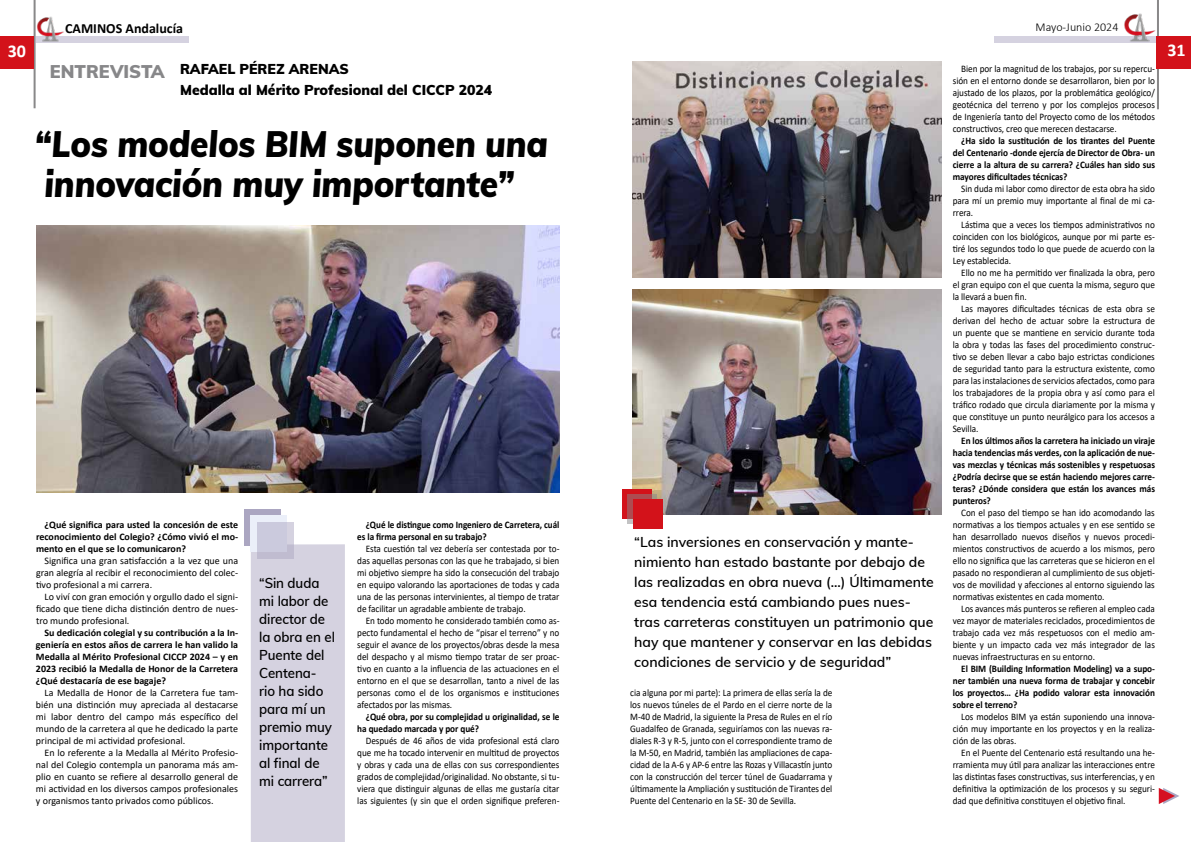
<style>
.page{position:relative;width:1191px;height:842px;background:#fff}
.page>*{position:absolute;margin:0;border:0;box-sizing:border-box;transform-origin:0 0}
.t1{font:italic 900 36px/40px "Muli";letter-spacing:-.005em;color:#000;scale:.93 1}
.t2{font:700 18px "Calibri";color:#fff}
.t3{font:600 14px/20px "Muli";color:#000}
.t4{font:600 14px/18px "Muli";color:#000;scale:.95 1}
.t5{font:900 14px/21px "Muli";color:#000}
.t6{font:700 14px "Calibri";color:#000}
.t7{font:300 12px "Calibri";color:#000}
.t8{font:10px/12px "Calibri";letter-spacing:-.005em;color:#000;text-align:justify;scale:.92 1}
.t9{font:10px/12px "Calibri";letter-spacing:-.005em;color:#000;text-align:justify}
.t10{font:700 10px/12px "Calibri";letter-spacing:-.005em;color:#000;text-align:justify;scale:.92 1}
.t11{font:700 10px/12px "Calibri";letter-spacing:-.005em;color:#000;text-align:justify}
.t12{font:700 10px/12px "Calibri";letter-spacing:-.005em;color:#000;scale:.91 1}
.s1{font-size:18px;color:#878789}
</style>
<div class="page">
<img style="left:36px;top:225px;width:523px;height:267px">
<img style="left:633px;top:61px;width:308px;height:216px">
<img style="left:632px;top:289px;width:309px;height:225px">
<div style="left:251px;top:544px;width:94px;height:298px;background:#d5d2e0"></div>
<svg style="left:244px;top:510px;width:36px;height:36px"></svg>
<div style="left:251px;top:516px;width:36px;height:36px;background:#ebeff9"></div>
<div style="left:257px;top:522px;width:36px;height:36px;background:linear-gradient(to right,#c8c7db,#cbc9da)"></div>
<div style="left:622px;top:489px;width:30px;height:29px;background:#d3121a"></div>
<svg style="left:627px;top:494px;width:30px;height:30px"></svg>
<div style="left:633px;top:499px;width:30px;height:30px;background:#d3121a"></div>
<svg style="left:1158px;top:788px;width:21px;height:16px"></svg>
<hr style="left:34px;top:0;width:2px;height:108px;background:#898889">
<div style="left:35px;top:36px;width:154px;height:7px;background:#d5d2e0"></div>
<img style="left:35px;top:14px;width:29px;height:30px">
<div style="left:0;top:36px;width:34px;height:32px;background:#d3121a"></div>
<div style="left:994px;top:36px;width:163px;height:7px;background:#d5d2e0"></div>
<hr style="left:1157px;top:0;width:2px;height:109px;background:#898889">
<img style="left:1124px;top:13px;width:33px;height:30px">
<div style="left:1157px;top:36px;width:34px;height:33px;background:#d3121a"></div>
<h2 class="t2" style="left:8px;top:38px;width:20px">30</h2>
<h3 class="t6" style="left:65px;top:18px;width:119px">CAMINOS Andalucía</h3>
<h3 class="t5" style="left:180px;top:58px;width:314px;text-indent:-130px"><span class="s1">ENTREVISTA</span> RAFAEL PÉREZ ARENAS<br>Medalla al Mérito Profesional del CICCP 2024</h3>
<h1 class="t1" style="left:35px;top:122px;width:553px">“Los modelos BIM suponen una innovación muy importante”</h1>
<p class="t11" style="left:36px;top:519px;width:204px;text-indent:8px">¿Qué significa para usted la concesión de este reconocimiento del Colegio? ¿Cómo vivió el mo&shy;mento en el que se lo comunicaron?</p>
<p class="t9" style="left:36px;top:554px;width:204px;text-indent:8px">Significa una gran satisfacción a la vez que una gran alegría al recibir el reconocimiento del colec&shy;tivo profesional a mi carrera.</p>
<p class="t9" style="left:36px;top:590px;width:204px;text-indent:9px">Lo viví con gran emoción y orgullo dado el signi&shy;ficado que tiene dicha distinción dentro de nues&shy;tro mundo profesional.</p>
<p class="t11" style="left:36px;top:627px;width:204px;text-indent:9px">Su dedicación colegial y su contribución a la In&shy;geniería en estos años de carrera le han valido la Medalla al Mérito Profesional CICCP 2024 – y en 2023 recibió la Medalla de Honor de la Carretera ¿Qué destacaría de ese bagaje?</p>
<p class="t9" style="left:36px;top:686px;width:204px;text-indent:8px">La Medalla de Honor de la Carretera fue tam&shy;bién una distinción muy apreciada al destacarse mi labor dentro del campo más específico del mundo de la carretera al que he dedicado la parte principal de mi actividad profesional.</p>
<p class="t9" style="left:36px;top:746px;width:204px;text-indent:8px">En lo referente a la Medalla al Mérito Profesio&shy;nal del Colegio contempla un panorama más am&shy;plio en cuanto se refiere al desarrollo general de mi actividad en los diversos campos profesionales y organismos tanto privados como públicos.</p>
<h3 class="t4" style="left:259px;top:574px;width:81px">“Sin duda mi labor de director de la obra en el<br>Puente del<br>Centena&shy;rio ha sido para mí un premio muy importante al final de mi carrera”</h3>
<p class="t12" style="left:357px;top:519px;width:224px;text-indent:8px">¿Qué le distingue como Ingeniero de Carretera, cuál es la firma personal en su trabajo?</p>
<p class="t8" style="left:357px;top:542px;width:221px;text-indent:9px">Esta cuestión tal vez debería ser contestada por to&shy;das aquellas personas con las que he trabajado, si bien mi objetivo siempre ha sido la consecución del trabajo en equipo valorando las aportaciones de todas y cada una de las personas intervinientes, al tiempo de tratar de facilitar un agradable ambiente de trabajo.</p>
<p class="t8" style="left:357px;top:614px;width:221px;text-indent:9px">En todo momento he considerado también como as&shy;pecto fundamental el hecho de “pisar el terreno” y no seguir el avance de los proyectos/obras desde la mesa del despacho y al mismo tiempo tratar de ser proac&shy;tivo en cuanto a la influencia de las actuaciones en el entorno en el que se desarrollan, tanto a nivel de las personas como el de los organismos e instituciones afectados por las mismas.</p>
<p class="t10" style="left:357px;top:711px;width:221px;text-indent:9px">¿Qué obra, por su complejidad u originalidad, se le ha quedado marcada y por qué?</p>
<p class="t8" style="left:357px;top:734px;width:221px;text-indent:9px">Después de 46 años de vida profesional está claro que me ha tocado intervenir en multitud de proyectos y obras y cada una de ellas con sus correspondientes grados de complejidad/originalidad. No obstante, si tu&shy;viera que distinguir algunas de ellas me gustaría citar las siguientes (y sin que el orden signifique preferen-</p>
<p class="t3" style="left:634px;top:531px;width:301px">“Las inversiones en conservación y mante&shy;nimiento han estado bastante por debajo de las realizadas en obra nueva (...) Últimamente esa tendencia está cambiando pues nues&shy;tras carreteras constituyen un patrimonio que hay que mantener y conservar en las debidas condiciones de servicio y de seguridad”</p>
<p class="t8" style="left:630px;top:686px;width:221px">cia alguna por mi parte): La primera de ellas sería la de los nuevos túneles de el Pardo en el cierre norte de la M-40 de Madrid, la siguiente la Presa de Rules en el río Guadalfeo de Granada, seguiríamos con las nuevas ra&shy;diales R-3 y R-5, junto con el correspondiente tramo de la M-50, en Madrid, también las ampliaciones de capa&shy;cidad de la A-6 y AP-6 entre las Rozas y Villacastín junto con la construcción del tercer túnel de Guadarrama y últimamente la Ampliación y sustitución de Tirantes del Puente del Centenario en la SE- 30 de Sevilla.</p>
<p class="t7" style="left:1035px;top:20px;width:84px">Mayo-Junio 2024</p>
<p class="t8" style="left:952px;top:62px;width:221px;text-indent:9px">Bien por la magnitud de los trabajos, por su repercu&shy;sión en el entorno donde se desarrollaron, bien por lo ajustado de los plazos, por la problemática geológico/ geotécnica del terreno y por los complejos procesos de Ingeniería tanto del Proyecto como de los métodos constructivos, creo que merecen destacarse.</p>
<p class="t10" style="left:952px;top:135px;width:221px;text-indent:9px">¿Ha sido la sustitución de los tirantes del Puente del Centenario -donde ejercía de Director de Obra- un cierre a la altura de su carrera? ¿Cuáles han sido sus mayores dificultades técnicas?</p>
<p class="t8" style="left:952px;top:182px;width:221px;text-indent:9px">Sin duda mi labor como director de esta obra ha sido para mí un premio muy importante al final de mi ca&shy;rrera.</p>
<p class="t8" style="left:952px;top:218px;width:221px;text-indent:9px">Lástima que a veces los tiempos administrativos no coinciden con los biológicos, aunque por mi parte es&shy;tiré los segundos todo lo que puede de acuerdo con la Ley establecida.</p>
<p class="t8" style="left:952px;top:266px;width:221px;text-indent:9px">Ello no me ha permitido ver finalizada la obra, pero el gran equipo con el que cuenta la misma, seguro que la llevará a buen fin.</p>
<p class="t8" style="left:952px;top:302px;width:221px;text-indent:9px">Las mayores dificultades técnicas de esta obra se derivan del hecho de actuar sobre la estructura de un puente que se mantiene en servicio durante toda la obra y todas las fases del procedimiento construc&shy;tivo se deben llevar a cabo bajo estrictas condiciones de seguridad tanto para la estructura existente, como para las instalaciones de servicios afectados, como para los trabajadores de la propia obra y así como para el tráfico rodado que circula diariamente por la misma y que constituye un punto neurálgico para los accesos a Sevilla.</p>
<p class="t10" style="left:952px;top:435px;width:221px;text-indent:9px">En los últimos años la carretera ha iniciado un viraje hacia tendencias más verdes, con la aplicación de nue&shy;vas mezclas y técnicas más sostenibles y respetuosas ¿Podría decirse que se están haciendo mejores carre&shy;teras? ¿Dónde considera que están los avances más punteros?</p>
<p class="t8" style="left:952px;top:506px;width:221px;text-indent:9px">Con el paso del tiempo se han ido acomodando las normativas a los tiempos actuales y en ese sentido se han desarrollado nuevos diseños y nuevos procedi&shy;mientos constructivos de acuerdo a los mismos, pero ello no significa que las carreteras que se hicieron en el pasado no respondieran al cumplimiento de sus objeti&shy;vos de movilidad y afecciones al entorno siguiendo las normativas existentes en cada momento.</p>
<p class="t8" style="left:952px;top:602px;width:221px;text-indent:9px">Los avances más punteros se refieren al empleo cada vez mayor de materiales reciclados, procedimientos de trabajo cada vez más respetuosos con el medio am&shy;biente y un impacto cada vez más integrador de las nuevas infraestructuras en su entorno.</p>
<p class="t10" style="left:952px;top:663px;width:221px;text-indent:9px">El BIM (Building Information Modeling) va a supo&shy;ner también una nueva forma de trabajar y concebir los proyectos… ¿Ha podido valorar esta innovación sobre el terreno?</p>
<p class="t8" style="left:952px;top:710px;width:221px;text-indent:9px">Los modelos BIM ya están suponiendo una innova&shy;ción muy importante en los proyectos y en la realiza&shy;ción de las obras.</p>
<p class="t8" style="left:952px;top:746px;width:221px;text-indent:9px">En el Puente del Centenario está resultando una he&shy;rramienta muy útil para analizar las interacciones entre las distintas fases constructivas, sus interferencias, y en definitiva la optimización de los procesos y su seguri&shy;dad que definitiva constituyen el objetivo final.</p>
<h2 class="t2" style="left:1167px;top:37px;width:20px">31</h2>
</div>
